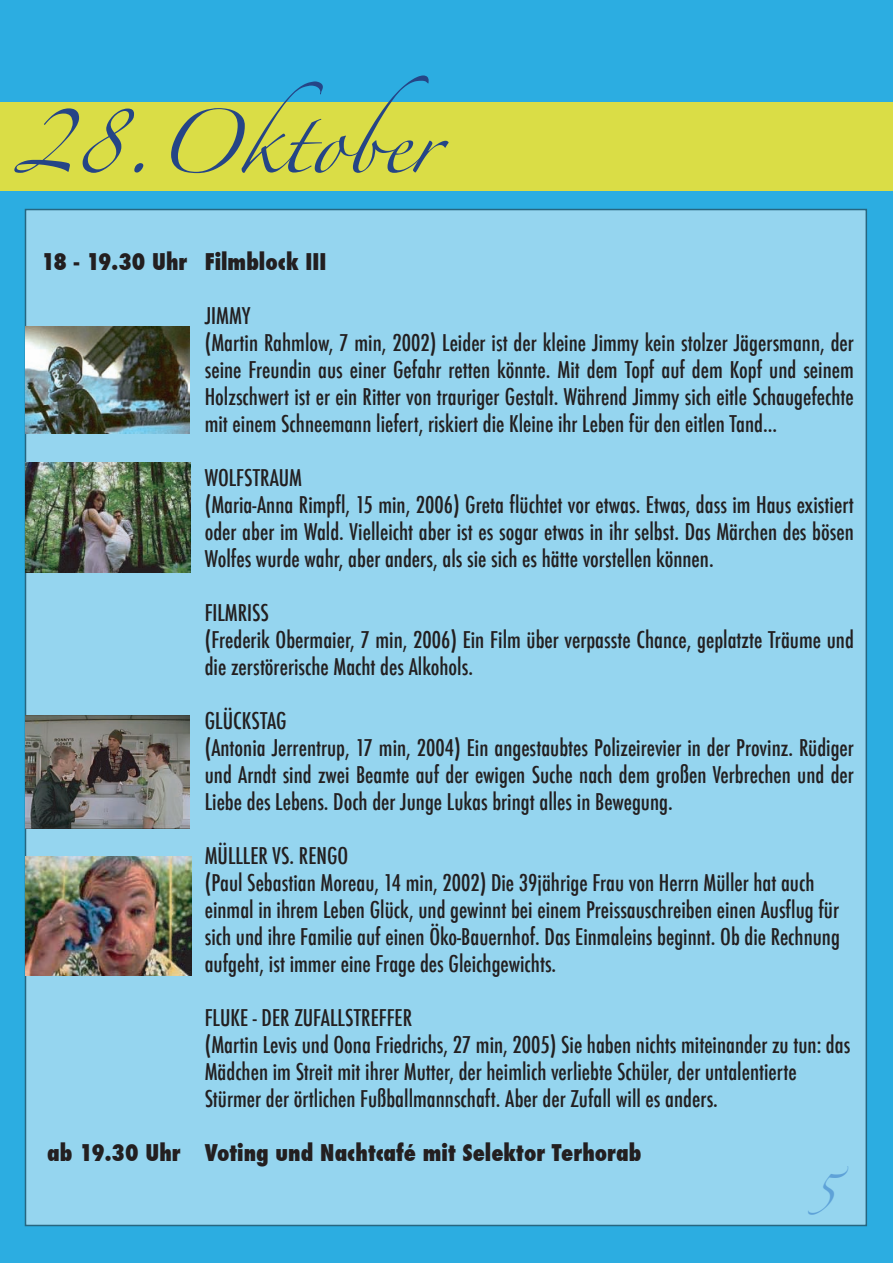
<style>
.page{position:relative;width:893px;height:1263px;background:#2cade1}
.page>*{position:absolute;margin:0;border:0;box-sizing:border-box;transform-origin:0 0}
.t1{font:57px "Zapfino";color:#254586}
.t2{font:33px "Zapfino";color:#5ea2d8}
.t3{font:500 condensed 22.5px/27px "Futura";color:#231f20}
.t4{font:800 condensed 22.5px "Futura";color:#231f20}
</style>
<div class="page">
<div style="left:0;top:102px;width:893px;height:89px;background:#dadd46"></div>
<div style="left:25px;top:209px;width:842px;height:1017px;background:#95d5ef"></div>
<img style="left:26px;top:462px;width:164px;height:111px">
<img style="left:26px;top:715px;width:163px;height:113px">
<img style="left:26px;top:326px;width:164px;height:107px">
<img style="left:26px;top:857px;width:165px;height:118px">
<h1 class="t1" style="left:14px;top:119px;width:425px">28.Oktober</h1>
<p class="t4" style="left:41px;top:246px;width:148px">18 - 19.30 Uhr</p>
<p class="t4" style="left:47px;top:1137px;width:135px">ab 19.30 Uhr</p>
<p class="t4" style="left:205px;top:246px;width:123px">Filmblock III</p>
<p class="t3" style="left:205px;top:302px;width:651px">JIMMY<br>(Martin Rahmlow, 7 min, 2002) Leider ist der kleine Jimmy kein stolzer Jägersmann, der seine Freundin aus einer Gefahr retten könnte. Mit dem Topf auf dem Kopf und seinem Holzschwert ist er ein Ritter von trauriger Gestalt. Während Jimmy sich eitle Schaugefechte mit einem Schneemann liefert, riskiert die Kleine ihr Leben für den eitlen Tand...</p>
<p class="t3" style="left:205px;top:464px;width:651px">WOLFSTRAUM<br>(Maria-Anna Rimpfl, 15 min, 2006) Greta flüchtet vor etwas. Etwas, dass im Haus existiert oder aber im Wald. Vielleicht aber ist es sogar etwas in ihr selbst. Das Märchen des bösen Wolfes wurde wahr, aber anders, als sie sich es hätte vorstellen können.</p>
<p class="t3" style="left:205px;top:599px;width:651px">FILMRISS<br>(Frederik Obermaier, 7 min, 2006) Ein Film über verpasste Chance, geplatzte Träume und die zerstörerische Macht des Alkohols.</p>
<p class="t3" style="left:205px;top:707px;width:651px">GLÜCKSTAG<br>(Antonia Jerrentrup, 17 min, 2004) Ein angestaubtes Polizeirevier in der Provinz. Rüdiger und Arndt sind zwei Beamte auf der ewigen Suche nach dem großen Verbrechen und der Liebe des Lebens. Doch der Junge Lukas bringt alles in Bewegung.</p>
<p class="t3" style="left:205px;top:842px;width:637px">MÜLLLER VS. RENGO<br>(Paul Sebastian Moreau, 14 min, 2002) Die 39jährige Frau von Herrn Müller hat auch einmal in ihrem Leben Glück, und gewinnt bei einem Preissauschreiben einen Ausflug für sich und ihre Familie auf einen Öko-Bauernhof. Das Einmaleins beginnt. Ob die Rechnung aufgeht, ist immer eine Frage des Gleichgewichts.</p>
<p class="t3" style="left:205px;top:1004px;width:647px">FLUKE - DER ZUFALLSTREFFER<br>(Martin Levis und Oona Friedrichs, 27 min, 2005) Sie haben nichts miteinander zu tun: das Mädchen im Streit mit ihrer Mutter, der heimlich verliebte Schüler, der untalentierte Stürmer der örtlichen Fußballmannschaft. Aber der Zufall will es anders.</p>
<p class="t4" style="left:205px;top:1137px;width:438px">Voting und Nachtcafé mit Selektor Terhorab</p>
<h2 class="t2" style="left:810px;top:1179px;width:26px">5</h2>
</div>
